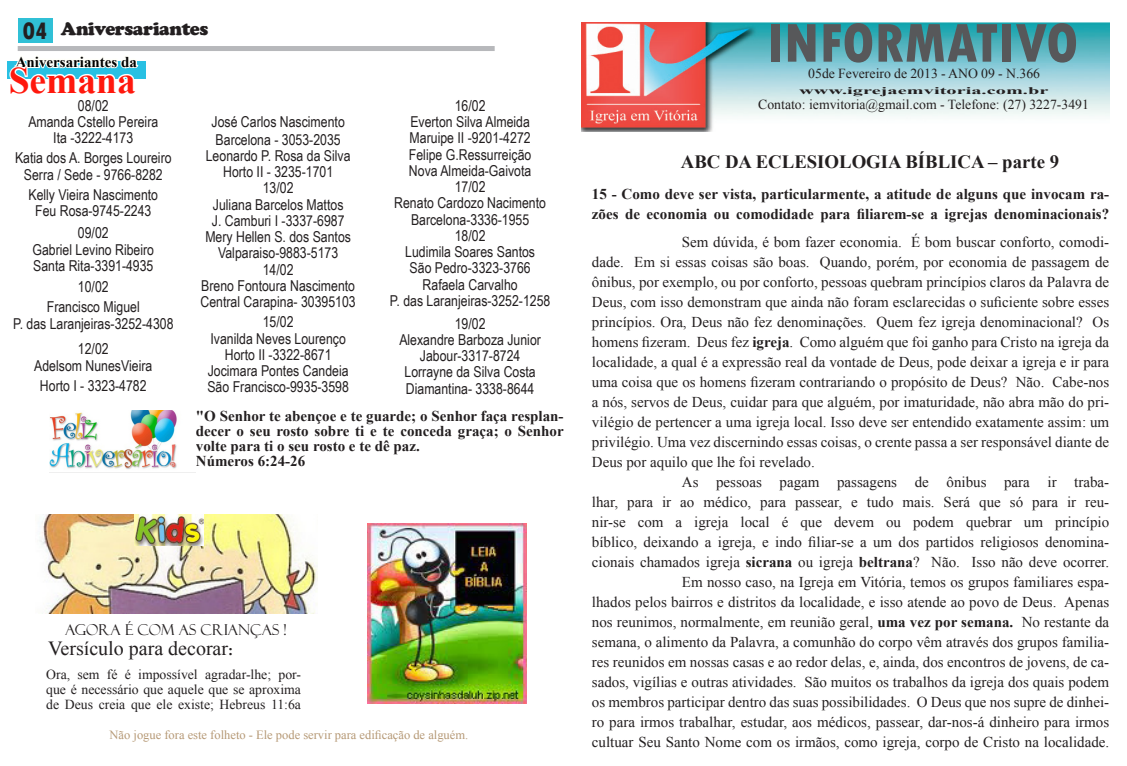
<style>
.page{position:relative;width:1127px;height:766px;background:#fff}
.page>*{position:absolute;margin:0;border:0;box-sizing:border-box;transform-origin:0 0}
.t1{font:800 condensed 57.5px "Tw Cen";color:#57585a}
.t2{font:700 37.5px "Times New Roman";color:#ff180d}
.t3{font:800 condensed 25px "Tw Cen";color:#231f20}
.t4{font:20px "Times New Roman";color:#231f20}
.t5{font:700 18.75px "Times New Roman";color:#231f20}
.t6{font:900 18.75px "Cooper";letter-spacing:-.02em;color:#231f20}
.t7{font:15px/20px "Times New Roman";color:#231f20;text-align:justify}
.t8{font:15px "Arial Narrow";color:#231f20}
.t9{font:700 15px/15px "Times New Roman";color:#231f20}
.t10{font:15px "Felix Titling";color:#231f20}
.t11{font:700 15px "Times New Roman";color:#000}
.t12{font:13.75px/15px "Times New Roman";color:#231f20;text-align:justify}
.t13{font:12.5px "Times New Roman";color:#b69976}
.t14{font:700 10.12px "Times New Roman";color:#231f20;scale:2.01 1}
.s1{font-weight:700;font-size:15px}
.s2{font-weight:700}
</style>
<div class="page">
<div style="left:7px;top:61px;width:139px;height:18px;background:#28c0e3"></div>
<svg style="left:9px;top:47px;width:130px;height:32px"></svg>
<div style="left:18px;top:46px;width:477px;height:5px;background:#b7b8bb"></div>
<div style="left:18px;top:18px;width:34px;height:25px;background:#30c0d6"></div>
<img style="left:581px;top:22px;width:528px;height:109px">
<img style="left:39px;top:514px;width:279px;height:99px">
<img style="left:135px;top:514px;width:68px;height:31px">
<img style="left:49px;top:410px;width:147px;height:63px">
<img style="left:367px;top:523px;width:159px;height:180px">
<p class="t3" style="left:23px;top:16px;width:26px">04</p>
<p class="t6" style="left:61px;top:17px;width:149px">Aniversariantes</p>
<p class="t11" style="left:16px;top:51px;width:123px">Aniversariantes da</p>
<p class="t2" style="left:9px;top:54px;width:129px">Semana</p>
<p class="t8" style="left:78px;top:94px;width:32px">08/02</p>
<p class="t8" style="left:28px;top:111px;width:131px">Amanda Cstello Pereira</p>
<p class="t8" style="left:53px;top:127px;width:82px">Ita -3222-4173</p>
<p class="t8" style="left:15px;top:147px;width:158px">Katia dos A. Borges Loureiro</p>
<p class="t8" style="left:24px;top:163px;width:140px">Serra / Sede - 9766-8282</p>
<p class="t8" style="left:28px;top:183px;width:131px">Kelly Vieira Nascimento</p>
<p class="t8" style="left:35px;top:199px;width:118px">Feu Rosa-9745-2243</p>
<p class="t8" style="left:78px;top:222px;width:32px">09/02</p>
<p class="t8" style="left:32px;top:238px;width:123px">Gabriel Levino Ribeiro</p>
<p class="t8" style="left:33px;top:254px;width:122px">Santa Rita-3391-4935</p>
<p class="t8" style="left:78px;top:276px;width:32px">10/02</p>
<p class="t8" style="left:47px;top:296px;width:94px">Francisco Miguel</p>
<p class="t8" style="left:13px;top:312px;width:162px">P. das Laranjeiras-3252-4308</p>
<p class="t8" style="left:78px;top:337px;width:32px">12/02</p>
<p class="t8" style="left:34px;top:355px;width:120px">Adelsom NunesVieira</p>
<p class="t8" style="left:40px;top:374px;width:108px">Horto I - 3323-4782</p>
<p class="t8" style="left:455px;top:94px;width:32px">16/02</p>
<p class="t8" style="left:410px;top:111px;width:121px">Everton Silva Almeida</p>
<p class="t8" style="left:410px;top:127px;width:123px">Maruipe II -9201-4272</p>
<p class="t8" style="left:409px;top:143px;width:124px">Felipe G.Ressurreição</p>
<p class="t8" style="left:409px;top:159px;width:124px">Nova Almeida-Gaivota</p>
<p class="t8" style="left:455px;top:176px;width:32px">17/02</p>
<p class="t8" style="left:394px;top:192px;width:153px">Renato Cardozo Nacimento</p>
<p class="t8" style="left:411px;top:208px;width:120px">Barcelona-3336-1955</p>
<p class="t8" style="left:455px;top:224px;width:32px">18/02</p>
<p class="t8" style="left:405px;top:241px;width:131px">Ludimila Soares Santos</p>
<p class="t8" style="left:410px;top:257px;width:123px">São Pedro-3323-3766</p>
<p class="t8" style="left:423px;top:273px;width:97px">Rafaela Carvalho</p>
<p class="t8" style="left:390px;top:289px;width:162px">P. das Laranjeiras-3252-1258</p>
<p class="t8" style="left:455px;top:312px;width:32px">19/02</p>
<p class="t8" style="left:399px;top:328px;width:143px">Alexandre Barboza Junior</p>
<p class="t8" style="left:420px;top:344px;width:102px">Jabour-3317-8724</p>
<p class="t8" style="left:404px;top:361px;width:133px">Lorrayne da Silva Costa</p>
<p class="t8" style="left:406px;top:377px;width:130px">Diamantina- 3338-8644</p>
<p class="t9" style="left:196px;top:408px;width:369px;text-align:justify">"O Senhor te abençoe e te guarde; o Senhor faça resplan&shy;decer o seu rosto sobre ti e te conceda graça; o Senhor volte para ti o seu rosto e te dê paz.</p>
<p class="t9" style="left:196px;top:453px;width:111px">Números 6:24-26</p>
<p class="t8" style="left:211px;top:111px;width:135px">José Carlos Nascimento</p>
<p class="t8" style="left:216px;top:128px;width:127px">Barcelona - 3053-2035</p>
<p class="t8" style="left:206px;top:144px;width:146px">Leonardo P. Rosa da Silva</p>
<p class="t8" style="left:223px;top:161px;width:112px">Horto II - 3235-1701</p>
<p class="t8" style="left:263px;top:177px;width:32px">13/02</p>
<p class="t8" style="left:213px;top:193px;width:132px">Juliana Barcelos Mattos</p>
<p class="t8" style="left:212px;top:209px;width:134px">J. Camburi I -3337-6987</p>
<p class="t8" style="left:205px;top:226px;width:147px">Mery Hellen S. dos Santos</p>
<p class="t8" style="left:218px;top:242px;width:122px">Valparaiso-9883-5173</p>
<p class="t8" style="left:263px;top:258px;width:32px">14/02</p>
<p class="t8" style="left:201px;top:274px;width:155px">Breno Fontoura Nascimento</p>
<p class="t8" style="left:201px;top:291px;width:157px">Central Carapina- 30395103</p>
<p class="t8" style="left:263px;top:311px;width:32px">15/02</p>
<p class="t8" style="left:210px;top:327px;width:137px">Ivanilda Neves Lourenço</p>
<p class="t8" style="left:225px;top:343px;width:108px">Horto II -3322-8671</p>
<p class="t8" style="left:208px;top:359px;width:142px">Jocimara Pontes Candeia</p>
<p class="t8" style="left:207px;top:376px;width:143px">São Francisco-9935-3598</p>
<p class="t10" style="left:65px;top:620px;width:223px">AGORA É COM AS CRIANÇAS !</p>
<p class="t4" style="left:48px;top:634px;width:186px">Versículo para decorar<span class="s1">:</span></p>
<p class="t12" style="left:46px;top:666px;width:256px">Ora, sem fé é impossível agradar-lhe; por&shy;que é necessário que aquele que se aproxima de Deus creia que ele existe; Hebreus 11:6a</p>
<p class="t13" style="left:110px;top:726px;width:360px">Não jogue fora este folheto - Ele pode servir para edificação de alguém.</p>
<p class="t1" style="left:767px;top:9px;width:313px">INFORMATIVO</p>
<p class="t12" style="left:808px;top:65px;width:233px">05de Fevereiro de 2013 - ANO 09 - N.366</p>
<p class="t14" style="left:799px;top:84px;width:126px">www.igrejaemvitoria.com.br</p>
<p class="t12" style="left:758px;top:97px;width:332px">Contato: iemvitoria@gmail.com - Telefone: (27) 3227-3491</p>
<p class="t5" style="left:681px;top:148px;width:380px">ABC DA ECLESIOLOGIA BÍBLICA – parte 9</p>
<p class="t9" style="left:592px;top:183px;width:519px;line-height:20px">15 - Como deve ser vista, particularmente, a atitude de alguns que invocam ra&shy;zões de economia ou comodidade para filiarem-se a igrejas denominacionais?</p>
<p class="t7" style="left:592px;top:231px;width:519px;text-indent:90px">Sem dúvida, é bom fazer economia. É bom buscar conforto, comodi&shy;dade. Em si essas coisas são boas. Quando, porém, por economia de passagem de ônibus, por exemplo, ou por conforto, pessoas quebram princípios claros da Palavra de Deus, com isso demonstram que ainda não foram esclarecidas o suficiente sobre esses princípios. Ora, Deus não fez denominações. Quem fez igreja denominacional? Os homens fizeram. Deus fez <span class="s2">igreja</span>. Como alguém que foi ganho para Cristo na igreja da localidade, a qual é a expressão real da vontade de Deus, pode deixar a igreja e ir para uma coisa que os homens fizeram contrariando o propósito de Deus? Não. Cabe-nos a nós, servos de Deus, cuidar para que alguém, por imaturidade, não abra mão do pri&shy;vilégio de pertencer a uma igreja local. Isso deve ser entendido exatamente assim: um privilégio. Uma vez discernindo essas coisas, o crente passa a ser responsável diante de Deus por aquilo que lhe foi revelado.</p>
<p class="t7" style="left:592px;top:471px;width:519px;text-indent:90px">As pessoas pagam passagens de ônibus para ir traba&shy;lhar, para ir ao médico, para passear, e tudo mais. Será que só para ir reu&shy;nir-se com a igreja local é que devem ou podem quebrar um princípio bíblico, deixando a igreja, e indo filiar-se a um dos partidos religiosos denomina&shy;cionais chamados igreja <span class="s2">sicrana</span> ou igreja <span class="s2">beltrana</span>? Não. Isso não deve ocorrer.</p>
<p class="t7" style="left:592px;top:571px;width:519px;text-indent:90px">Em nosso caso, na Igreja em Vitória, temos os grupos familiares espa&shy;lhados pelos bairros e distritos da localidade, e isso atende ao povo de Deus. Apenas nos reunimos, normalmente, em reunião geral, <span class="s2">uma vez por semana.</span> No restante da semana, o alimento da Palavra, a comunhão do corpo vêm através dos grupos familia&shy;res reunidos em nossas casas e ao redor delas, e, ainda, dos encontros de jovens, de ca&shy;sados, vigílias e outras atividades. São muitos os trabalhos da igreja dos quais podem os membros participar dentro das suas possibilidades. O Deus que nos supre de dinhei&shy;ro para irmos trabalhar, estudar, aos médicos, passear, dar-nos-á dinheiro para irmos cultuar Seu Santo Nome com os irmãos, como igreja, corpo de Cristo na localidade.</p>
</div>
